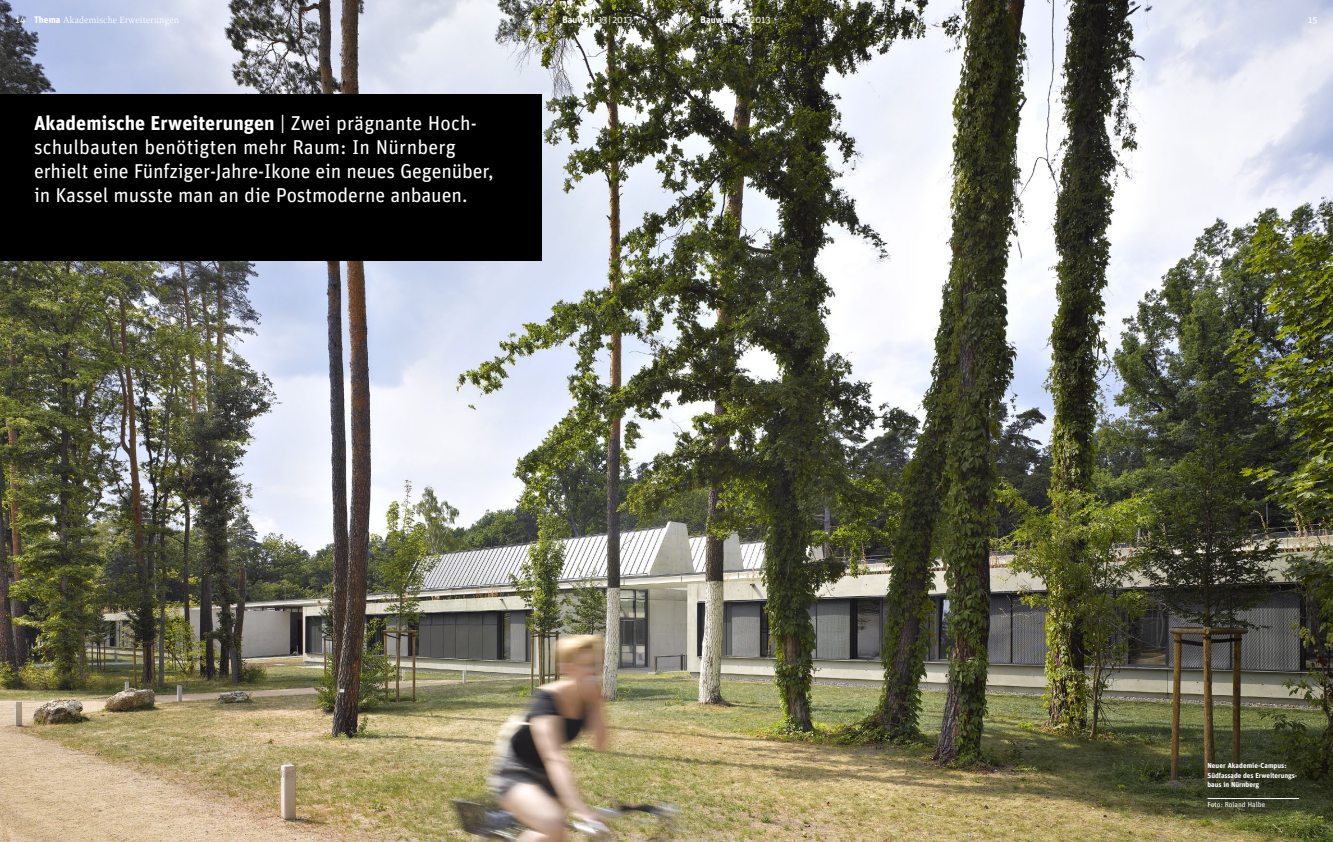
<style>
.page{position:relative;width:1333px;height:842px;background:#fff}
.page>*{position:absolute;margin:0;border:0;box-sizing:border-box;transform-origin:0 0}
.S_Einleitung_Thema{font:20px/24px "Unit Pro";letter-spacing:-.005em;color:#fff}
.A_Kopfzeile{font:9.5px "Proforma";letter-spacing:.005em;color:#fff}
.A_Kopf_BW{font:700 9.5px "Unit Pro";letter-spacing:.005em;color:#fff}
.A_Pagina{font:9.5px "Unit Pro";color:#fff}
.A_Bildunterschrift{font:700 7.2px/9.9px "Unit Pro";color:#fff}
.A_Bildunterschrift_Z{font:7.2px "Unit Pro";color:#fff}
.s1{font-family:"Unit Pro";font-weight:700}
.s2{font-weight:400}
.s3{font-weight:700}
</style>
<div class="page">
<img style="left:0;top:0;width:1332px;height:842px">
<hr style="left:1207px;top:798px;width:91px;height:1px;background:#fff">
<div style="left:0;top:95px;width:541px;height:166px;background:#000"></div>
<p class="A_Pagina" style="left:16px;top:13px;width:11px">14</p>
<p class="A_Kopfzeile" style="left:34px;top:14px;width:147px"><span class="s1">Thema</span> Akademische Erweiterungen</p>
<p class="A_Kopf_BW" style="left:562px;top:13px;width:72px">Bauwelt <span class="s2">33 | 2013</span></p>
<p class="A_Kopf_BW" style="left:700px;top:13px;width:72px">Bauwelt <span class="s2">33 | 2013</span></p>
<p class="A_Pagina" style="left:1307px;top:13px;width:11px">15</p>
<p class="S_Einleitung_Thema" style="left:34px;top:111px;width:461px"><span class="s3">Akademische Erweiterungen</span> | Zwei prägnante Hoch&shy;schulbauten benötigten mehr Raum: In Nürnberg erhielt eine Fünfziger-Jahre-Ikone ein neues Gegenüber, in Kassel musste man an die Postmoderne anbauen.</p>
<p class="A_Bildunterschrift" style="left:1207px;top:760px;width:91px">Neuer Akademie-Campus:<br>Südfassade des Erweiterungs&shy;baus in Nürnberg</p>
<p class="A_Bildunterschrift_Z" style="left:1207px;top:800px;width:59px">Foto: Roland Halbe</p>
</div>
